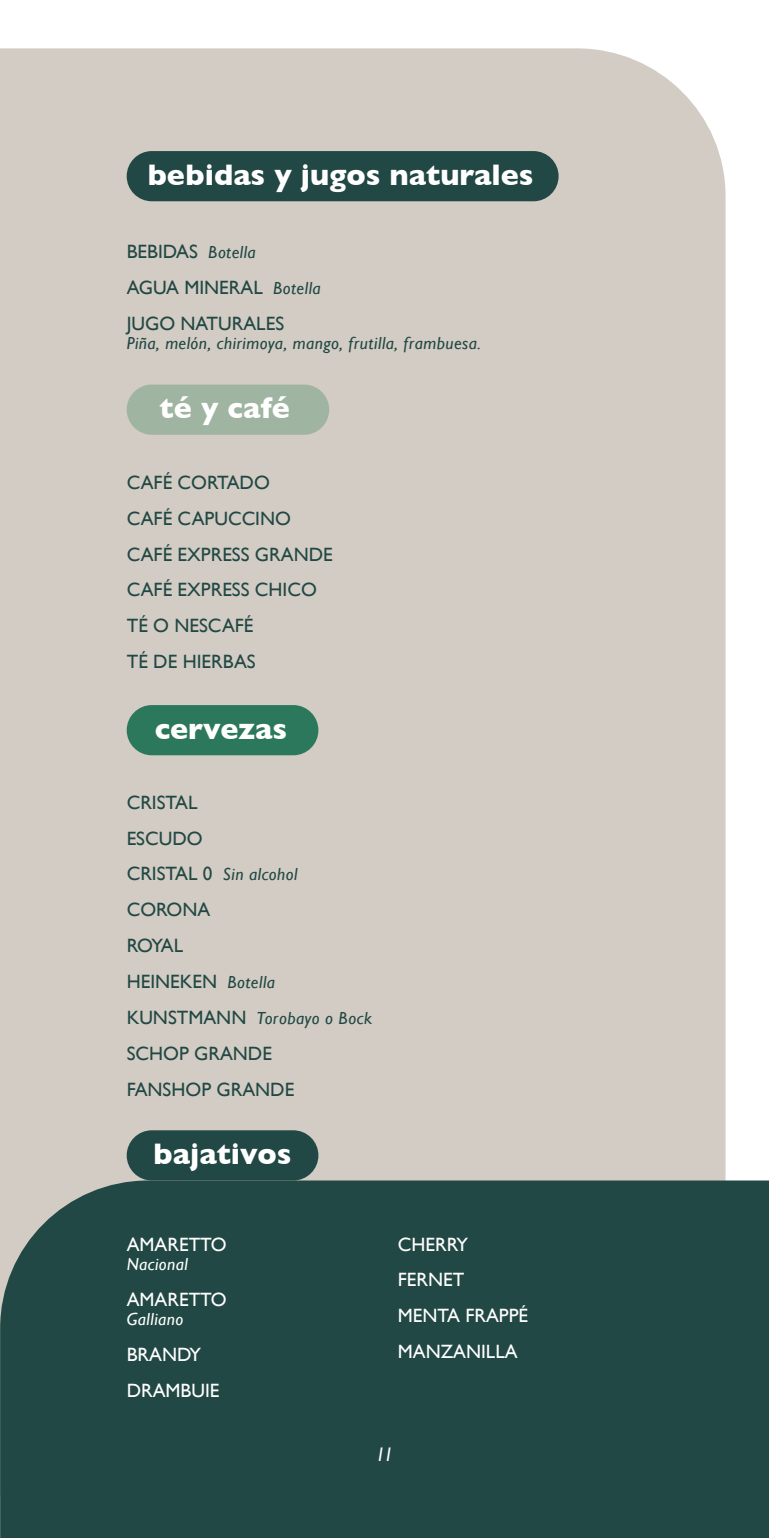
<style>
.page{position:relative;width:769px;height:1538px;background:#fff}
.page>*{position:absolute;margin:0;border:0;box-sizing:border-box;transform-origin:0 0}
.t1{font:700 30.28px "Gill Sans";color:#fff}
.t2{font:19.25px/35.9px "Gill Sans";color:#214844}
.t3{font:19.25px/35.9px "Gill Sans";color:#fff}
.t4{font:italic 19.25px "Gill Sans";color:#fff}
.t5{font:italic 17.5px/35.9px "Gill Sans";letter-spacing:.03em;color:#214844;text-align:center}
.t6{font:italic 17.5px "Gill Sans";letter-spacing:.03em;color:#fff}
.s1{font-style:normal;font-size:19.25px}
.s2{font-style:italic;font-size:17.5px}
</style>
<div class="page">
<div style="left:0;top:48px;width:725px;height:1132px;background:#d3ccc4"></div>
<div style="left:127px;top:151px;width:432px;height:50px;background:#214844;border-radius:25px"></div>
<div style="left:127px;top:384px;width:202px;height:51px;background:#9fb4a1;border-radius:25px"></div>
<div style="left:127px;top:705px;width:191px;height:50px;background:#2b785d;border-radius:25px"></div>
<div style="left:0;top:1180px;width:769px;height:358px;background:#214844"></div>
<div style="left:127px;top:1130px;width:191px;height:50px;background:#214844;border-radius:25px"></div>
<h1 class="t1" style="left:148px;top:157px;width:387px">bebidas y jugos naturales</h1>
<p class="t2" style="left:127px;top:234px;width:10px">BEBI</p>
<p class="t5" style="left:163px;top:234px;width:94px"><span class="s1">DAS</span> Botella</p>
<p class="t2" style="left:127px;top:269px;width:195px">AGUA MINERAL <span class="s2">Botella<br></span>JUGO</p>
<p class="t2" style="left:181px;top:305px;width:14px">NATURA</p>
<p class="t2" style="left:256px;top:305px;width:19px">LES</p>
<p class="t5" style="left:127px;top:325px;width:356px">Piña, melón, chirimoya, mango, frutilla, frambuesa.</p>
<h1 class="t1" style="left:160px;top:390px;width:132px">té y café</h1>
<p class="t2" style="left:127px;top:464px;width:208px">CAFÉ CORTADO<br>CAFÉ CAPUCCINO<br>CAFÉ EXPRESS GRANDE<br>CAFÉ EXPRESS CHICO<br>TÉ ONESCAFÉ<br>TÉ DE HIERBAS</p>
<h1 class="t1" style="left:155px;top:711px;width:134px">cervezas</h1>
<p class="t2" style="left:127px;top:784px;width:77px">CRISTAL<br>ESCUDO<br>CRISTA</p>
<p class="t5" style="left:188px;top:856px;width:111px"><span class="s1">L 0</span> Sin alcohol</p>
<p class="t2" style="left:127px;top:892px;width:85px">CORONA<br>ROYA</p>
<p class="t2" style="left:174px;top:927px;width:11px">L</p>
<p class="t2" style="left:127px;top:963px;width:12px">HEINEKEN</p>
<p class="t5" style="left:127px;top:964px;width:247px">Botella<br><span class="s1">KUNSTMANN</span> Torobayo o Bock</p>
<p class="t2" style="left:127px;top:1035px;width:14px">SCHO</p>
<p class="t2" style="left:179px;top:1035px;width:30px">P GRAN</p>
<p class="t2" style="left:127px;top:1035px;width:169px;text-indent:121px">DE<br>FANSHOP GRANDE</p>
<h1 class="t1" style="left:154px;top:1136px;width:139px">bajativos</h1>
<p class="t3" style="left:127px;top:1226px;width:101px">AMARETTO</p>
<p class="t6" style="left:127px;top:1254px;width:63px">Nacional</p>
<p class="t3" style="left:127px;top:1281px;width:101px">AMARETTO</p>
<p class="t6" style="left:127px;top:1309px;width:58px">Galliano</p>
<p class="t3" style="left:127px;top:1336px;width:94px">BRANDY<br>DRAMBUIE</p>
<p class="t3" style="left:398px;top:1226px;width:72px">CHERRY<br>FERNET<br>MENTA</p>
<p class="t3" style="left:465px;top:1298px;width:62px">FRAPPÉ</p>
<p class="t3" style="left:398px;top:1333px;width:14px">MANZANI</p>
<p class="t3" style="left:486px;top:1333px;width:33px">LLA</p>
<p class="t4" style="left:375px;top:1443px;width:20px">11</p>
</div>
